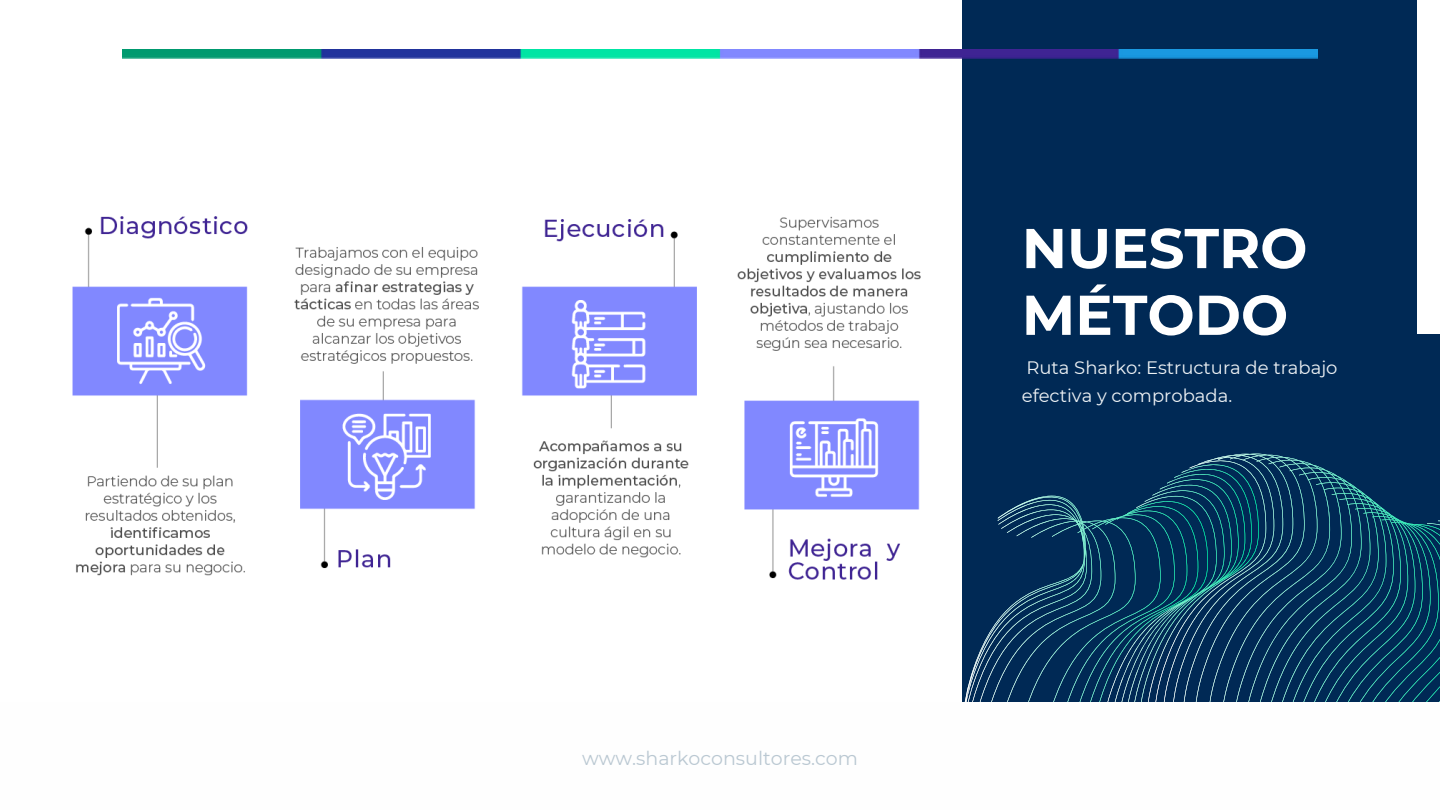
<style>
.page{position:relative;width:1440px;height:810px;background:#fff}
.page>*{position:absolute;margin:0;border:0;box-sizing:border-box;transform-origin:0 0}
.t1{font:700 56px/66.8px "Montserrat";color:#fff}
.t2{font:19px "Montserrat";color:#bac8d2}
.t3{font:18px/28.5px "Montserrat";color:#eef2f5}
</style>
<div class="page">
<div style="left:962px;top:0;width:478px;height:810px;background:#002955"></div>
<div style="left:1417px;top:0;width:23px;height:334px;background:#fff"></div>
<svg style="left:962px;top:495px;width:138px;height:208px"></svg>
<svg style="left:1100px;top:501px;width:45px;height:202px"></svg>
<svg style="left:1145px;top:494px;width:8px;height:209px"></svg>
<svg style="left:1153px;top:453px;width:237px;height:250px"></svg>
<svg style="left:1390px;top:514px;width:50px;height:189px"></svg>
<img style="left:122px;top:50px;width:1196px;height:9px">
<img style="left:73px;top:216px;width:848px;height:364px">
<div style="left:1px;top:703px;width:1439px;height:107px;background:#fefefe"></div>
<p class="t2" style="left:582px;top:747px;width:277px">www.sharkoconsultores.com</p>
<p class="t1" style="left:1022px;top:215px;width:287px">NUESTRO<br>MÉTODO</p>
<p class="t3" style="left:1022px;top:353px;width:317px">Ruta Sharko: Estructura de trabajo efectiva y comprobada.</p>
</div>
